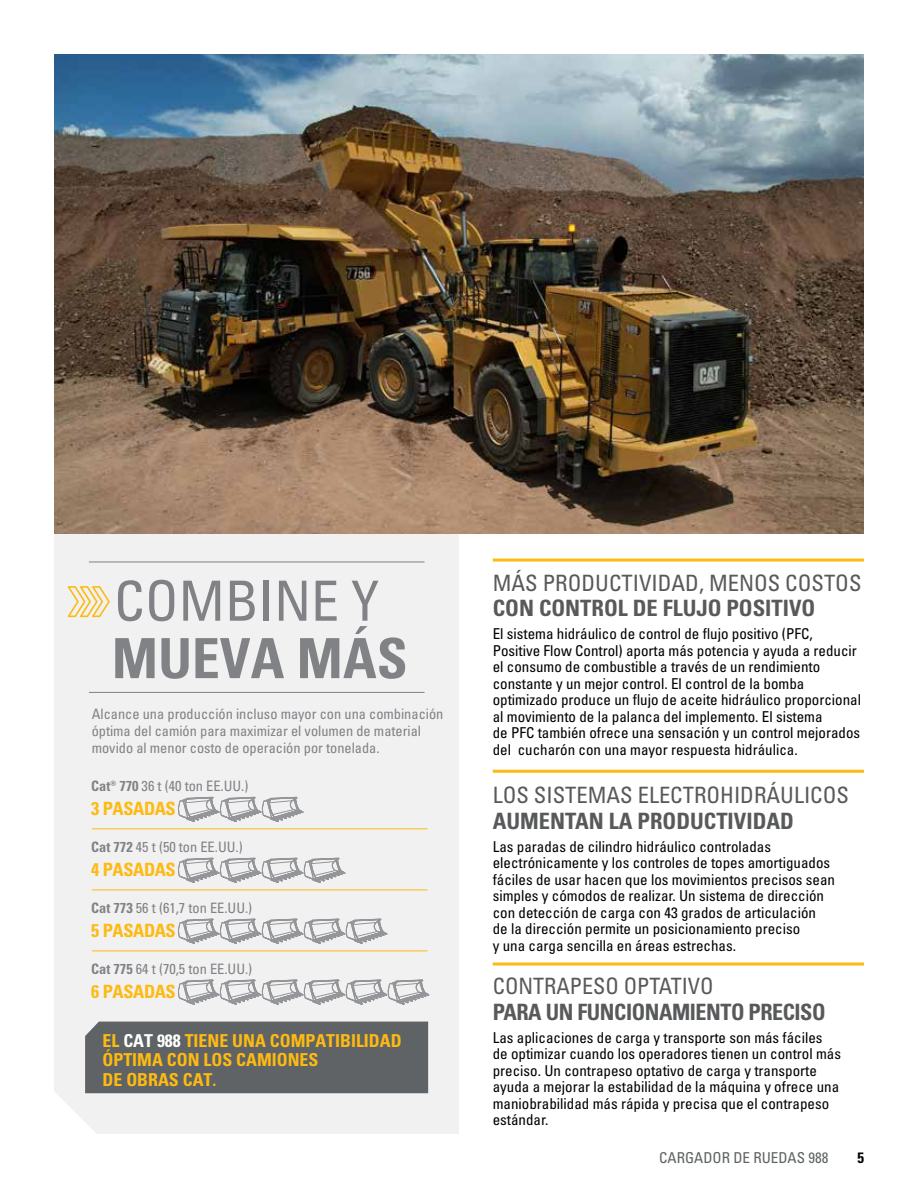
<style>
.page{position:relative;width:918px;height:1188px;background:#fff}
.page>*{position:absolute;margin:0;border:0;box-sizing:border-box;transform-origin:0 0}
.t1{font:condensed 55.5px/57.4px "Univers LTCYR 57";color:#808285}
.t2{font:condensed 22.5px/25.5px "Univers LTCYR 57";color:#58595b}
.t3{font:22.5px/25.5px "Univers LTCYR 67 Bold Cond";letter-spacing:-.02em;color:#58595b}
.t4{font:18.3px "Univers LTCYR 67 Bold Cond";letter-spacing:-.02em;color:#fdba12}
.t5{font:17.85px/19.4px "Univers LTCYR 67 Bold Cond";color:#fdba12}
.Body_copy{font:condensed 15px/16.5px "Univers LTCYR 57";color:#000}
.t6{font:condensed 15px "Univers LTCYR 57";color:#5e6263}
.t7{font:15px "Univers LTCYR 67 Bold Cond";color:#000}
.t8{font:condensed 14.4px/17.2px "Univers LTCYR 57";color:#808285}
.s1{font-family:"Univers LTCYR 67 Bold Cond";font-stretch:normal}
.s2{color:#fff}
.s3{font-family:"Univers LTCYR 57";font-stretch:condensed}
</style>
<div class="page">
<div style="left:54px;top:533px;width:405px;height:601px;background:#f1f1f2"></div>
<div style="left:85px;top:1022px;width:343px;height:71px;background:#5f6365"></div>
<hr style="left:89px;top:561px;width:336px;height:1px;background:#808285">
<svg style="left:68px;top:586px;width:42px;height:31px"></svg>
<hr style="left:89px;top:692px;width:336px;height:1px;background:#808285">
<hr style="left:92px;top:828px;width:336px;height:1px;background:#fdba12">
<hr style="left:92px;top:889px;width:336px;height:1px;background:#fdba12">
<hr style="left:92px;top:950px;width:336px;height:1px;background:#fdba12">
<svg style="left:178px;top:858px;width:167px;height:25px"></svg>
<svg style="left:178px;top:919px;width:209px;height:25px"></svg>
<svg style="left:178px;top:980px;width:251px;height:25px"></svg>
<svg style="left:178px;top:797px;width:125px;height:25px"></svg>
<img style="left:54px;top:54px;width:810px;height:479px">
<hr style="left:493px;top:770px;width:371px;height:3px;background:#fdba12">
<hr style="left:493px;top:963px;width:371px;height:3px;background:#fdba12">
<hr style="left:493px;top:559px;width:371px;height:3px;background:#fdba12">
<p class="t1" style="left:112px;top:571px;width:297px">COMBINE Y<br><span class="s1">MUEVA MÁS</span></p>
<p class="t8" style="left:92px;top:705px;width:353px">Alcance una producción incluso mayor con una combinación óptima del camión para maximizar el volumen de material movido al menor costo de operación por tonelada.</p>
<p class="t8" style="left:91px;top:777px;width:159px"><span class="s1">Cat® 770</span> 36 t (40 ton EE.UU.)</p>
<p class="t4" style="left:91px;top:797px;width:86px">3 PASADAS</p>
<p class="t8" style="left:91px;top:838px;width:153px"><span class="s1">Cat 772</span> 45 t (50 ton EE.UU.)</p>
<p class="t4" style="left:91px;top:858px;width:86px">4 PASADAS</p>
<p class="t8" style="left:91px;top:899px;width:163px"><span class="s1">Cat 773</span> 56 t (61,7 ton EE.UU.)</p>
<p class="t4" style="left:91px;top:919px;width:86px">5 PASADAS</p>
<p class="t8" style="left:91px;top:960px;width:163px"><span class="s1">Cat 775</span> 64 t (70,5 ton EE.UU.)</p>
<p class="t4" style="left:91px;top:980px;width:86px">6 PASADAS</p>
<p class="t5" style="left:103px;top:1031px;width:300px">EL <span class="s2">CAT 988</span> TIENE UNA COMPATIBILIDAD<br>ÓPTIMA CON LOS CAMIONES<br>DE OBRAS CAT.</p>
<p class="t2" style="left:493px;top:569px;width:370px">MÁS PRODUCTIVIDAD, MENOS COSTOS<br><span class="s1">CON CONTROL DE FLUJO POSITIVO</span></p>
<p class="Body_copy" style="left:493px;top:625px;width:370px">El sistema hidráulico de control de flujo positivo (PFC, Positive Flow Control) aporta más potencia y ayuda a reducir el consumo de combustible a través de un rendimiento constante y un mejor control. El control de la bomba optimizado produce un flujo de aceite hidráulico proporcional al movimiento de la palanca del implemento. El sistema<br>de PFC también ofrece una sensación y un control mejorados del cucharón con una mayor respuesta hidráulica.</p>
<p class="t2" style="left:493px;top:782px;width:358px">LOS SISTEMAS ELECTROHIDRÁULICOS<br><span class="s1">AUMENTAN LA PRODUCTIVIDAD</span></p>
<p class="Body_copy" style="left:493px;top:838px;width:344px">Las paradas de cilindro hidráulico controladas electrónicamente y los controles de topes amortiguados fáciles de usar hacen que los movimientos precisos sean simples y cómodos de realizar. Un sistema de dirección con detección de carga con 43 grados de articulación<br>de la dirección permite un posicionamiento preciso<br>y una carga sencilla en áreas estrechas.</p>
<p class="t3" style="left:493px;top:973px;width:334px"><span class="s3">CONTRAPESO OPTATIVO<br></span>PARA UN FUNCIONAMIENTO PRECISO</p>
<p class="Body_copy" style="left:493px;top:1029px;width:350px">Las aplicaciones de carga y transporte son más fáciles de optimizar cuando los operadores tienen un control más preciso. Un contrapeso optativo de carga y transporte ayuda a mejorar la estabilidad de la máquina y ofrece una maniobrabilidad más rápida y precisa que el contrapeso estándar.</p>
<p class="t6" style="left:659px;top:1148px;width:171px">CARGADOR DE RUEDAS 988</p>
<p class="t7" style="left:857px;top:1148px;width:8px">5</p>
</div>
